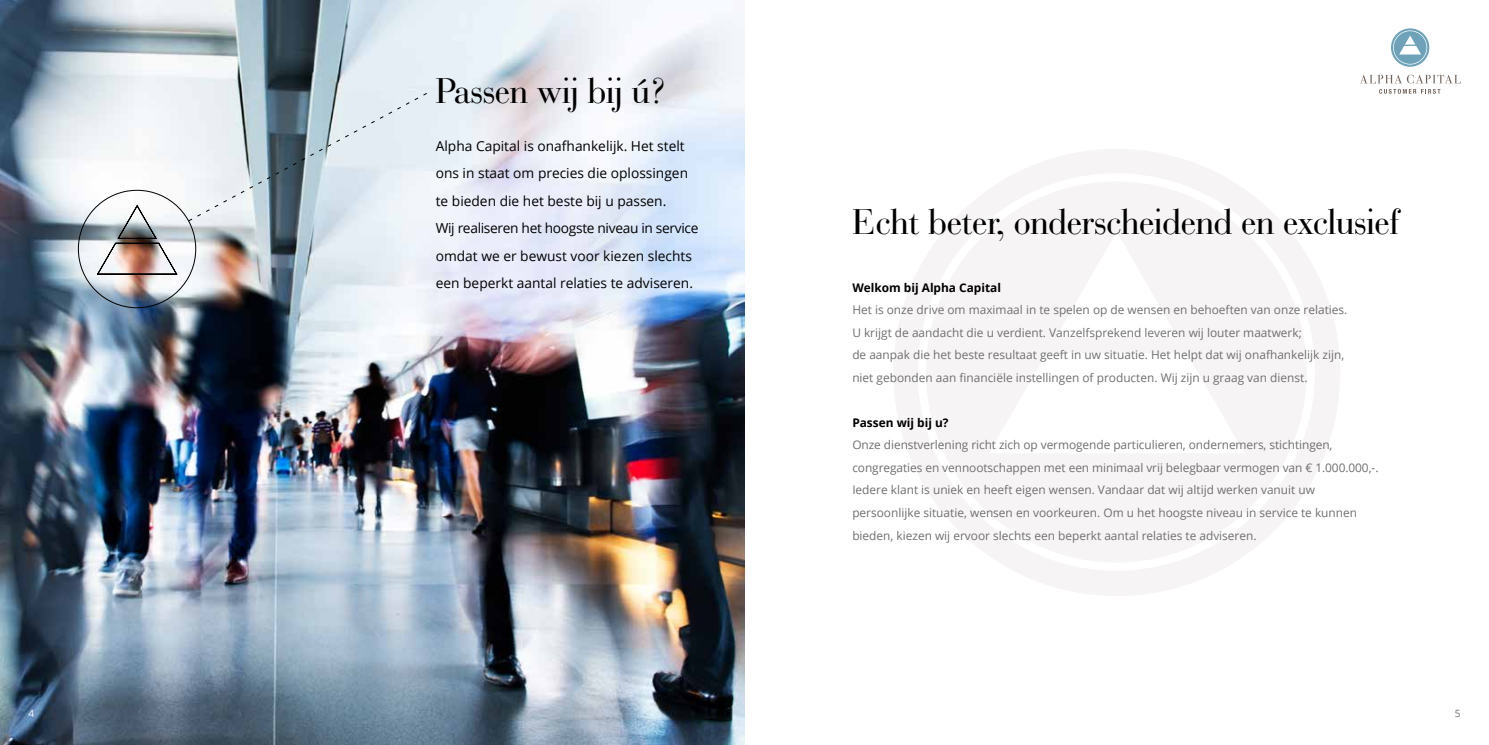
<style>
.page{position:relative;width:1489px;height:745px;background:#fff}
.page>*{position:absolute;margin:0;border:0;box-sizing:border-box;transform-origin:0 0}
.t1{font:37.5px "Bauer Bodoni BT";color:#000}
.t2{font:13.75px/27.5px "Open Sans";color:#000}
.t3{font:11.88px/22.5px "Open Sans";color:#706f6f}
.t4{font:700 11.88px "Open Sans";color:#000}
.t5{font:10px "Open Sans";color:#fff}
.t6{font:10px "Open Sans";color:#706f6f}
</style>
<div class="page">
<img style="left:0;top:0;width:744px;height:744px">
<svg style="left:894px;top:149px;width:445px;height:446px"></svg>
<svg style="left:926px;top:181px;width:380px;height:381px;fill:#f6f4f4"></svg>
<img style="left:78px;top:92px;width:349px;height:216px">
<svg style="left:1360px;top:75px;width:100px;height:8px"></svg>
<svg style="left:1379px;top:89px;width:61px;height:5px"></svg>
<svg style="left:1391px;top:28px;width:38px;height:39px"></svg>
<h1 class="t1" style="left:436px;top:68px;width:233px">Passen wij bij ú?</h1>
<p class="t2" style="left:436px;top:131px;width:264px">Alpha Capital is onafhankelijk. Het stelt ons in staat om precies die oplossingen te bieden die het beste bij u passen.<br>Wij realiseren het hoogste niveau in service omdat we er bewust voor kiezen slechts een beperkt aantal relaties te adviseren.</p>
<h1 class="t1" style="left:852px;top:198px;width:548px">Echt beter, onderscheidend en exclusief</h1>
<p class="t4" style="left:852px;top:279px;width:150px">Welkom bij Alpha Capital</p>
<p class="t3" style="left:852px;top:298px;width:496px">Het is onze drive om maximaal in te spelen op de wensen en behoeften van onze relaties.<br>U krijgt de aandacht die u verdient. Vanzelfsprekend leveren wij louter maatwerk;<br>de aanpak die het beste resultaat geeft in uw situatie. Het helpt dat wij onafhankelijk zijn, niet gebonden aan financiële instellingen of producten. Wij zijn u graag van dienst.</p>
<p class="t4" style="left:852px;top:414px;width:98px">Passen wij bij u?</p>
<p class="t3" style="left:852px;top:433px;width:527px">Onze dienstverlening richt zich op vermogende particulieren, ondernemers, stichtingen, congregaties en vennootschappen met een minimaal vrij belegbaar vermogen van € 1.000.000,-.<br>Iedere klant is uniek en heeft eigen wensen. Vandaar dat wij altijd werken vanuit uw persoonlijke situatie, wensen en voorkeuren. Om u het hoogste niveau in service te kunnen bieden, kiezen wij ervoor slechts een beperkt aantal relaties te adviseren.</p>
<p class="t5" style="left:28px;top:705px;width:7px">4</p>
<p class="t6" style="left:1454px;top:705px;width:7px">5</p>
</div>
